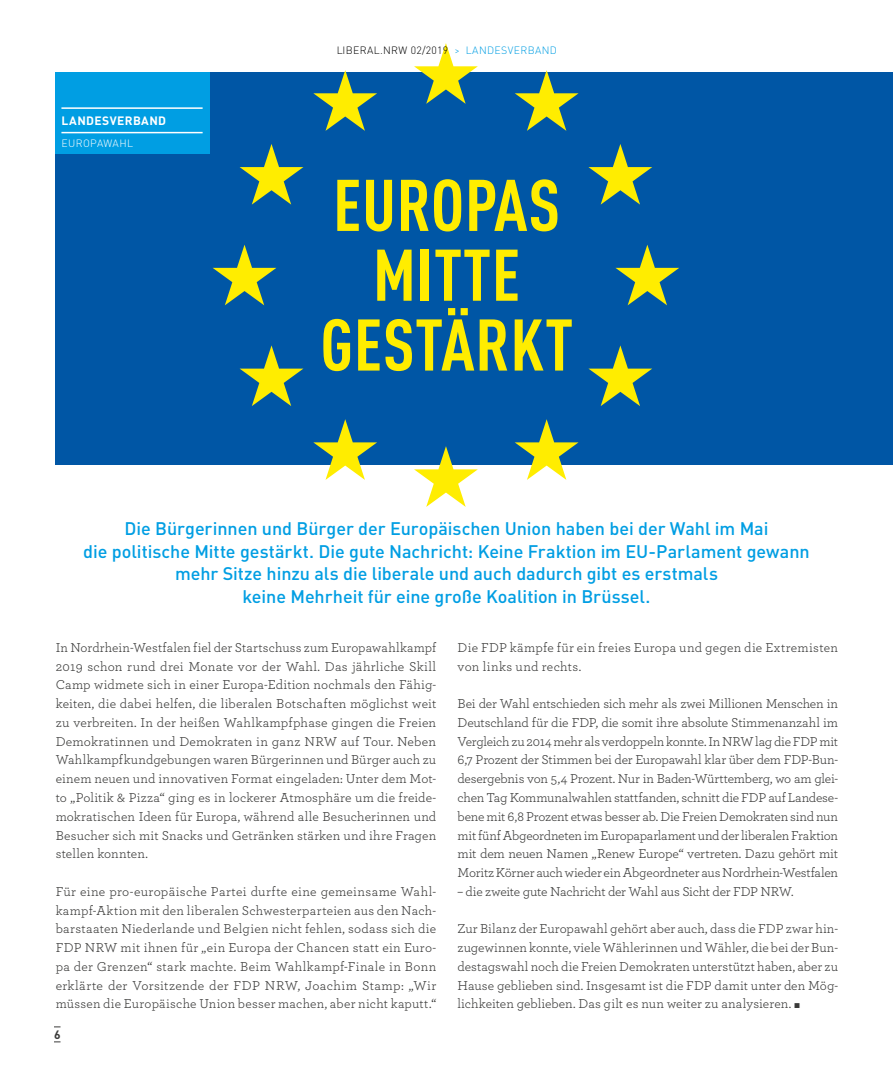
<style>
.page{position:relative;width:893px;height:1085px;background:#fff}
.page>*{position:absolute;margin:0;border:0;box-sizing:border-box;transform-origin:0 0}
.t1{font:700 condensed 71.7px/69.8px "DIN Pro";letter-spacing:.01em;color:#ffed00;text-align:center}
.t2{font:500 18px/22.5px "DIN Pro";letter-spacing:-.005em;color:#009ee3;text-align:center}
.t3{font:13.5px/18.8px "Archer";letter-spacing:.005em;color:#3a3a39;text-align:justify}
.t4{font:13.5px/18.8px "Archer";letter-spacing:.025em;color:#3a3a39}
.t5{font:13.5px "Archer";letter-spacing:-.02em;color:#3a3a39}
.t6{font:700 12px "DIN Pro";letter-spacing:.035em;color:#fff}
.t7{font:700 12px "DIN Pro";color:#3a3a39}
.t8{font:300 10.5px "DIN Pro";letter-spacing:.035em;color:#000}
.t9{font:300 10.5px "DIN Pro";letter-spacing:.03em;color:#fff}
.s1{color:#009ee3}
</style>
<div class="page">
<div style="left:55px;top:72px;width:838px;height:393px;background:#0056a5"></div>
<svg style="left:615px;top:245px;width:64px;height:60px"></svg>
<svg style="left:588px;top:144px;width:64px;height:60px"></svg>
<svg style="left:515px;top:70px;width:64px;height:61px"></svg>
<svg style="left:414px;top:43px;width:64px;height:61px"></svg>
<svg style="left:313px;top:70px;width:64px;height:61px"></svg>
<svg style="left:240px;top:144px;width:63px;height:60px"></svg>
<svg style="left:588px;top:345px;width:64px;height:61px"></svg>
<svg style="left:213px;top:245px;width:63px;height:60px"></svg>
<svg style="left:240px;top:345px;width:63px;height:61px"></svg>
<svg style="left:313px;top:419px;width:64px;height:61px"></svg>
<svg style="left:414px;top:446px;width:64px;height:61px"></svg>
<svg style="left:515px;top:419px;width:63px;height:61px"></svg>
<div style="left:55px;top:72px;width:154px;height:82px;background:#009ee3"></div>
<hr style="left:61px;top:132px;width:142px;height:1px;background:#fff">
<hr style="left:61px;top:107px;width:142px;height:2px;background:#fff">
<p class="t6" style="left:62px;top:112px;width:97px">LANDESVERBAND</p>
<p class="t9" style="left:61px;top:136px;width:73px">EUROPAWAHL</p>
<p class="t8" style="left:336px;top:43px;width:222px">LIBERAL.NRW 02/2019 <span class="s1">&gt; LANDESVERBAND</span></p>
<h1 class="t1" style="left:320px;top:165px;width:254px">EUROPAS<br>MITTE<br>GESTÄRKT</h1>
<p class="t2" style="left:83px;top:516px;width:728px">Die Bürgerinnen und Bürger der Europäischen Union haben bei der Wahl im Mai<br>die politische Mitte gestärkt. Die gute Nachricht: Keine Fraktion im EU-Parlament gewann mehr Sitze hinzu als die liberale und auch dadurch gibt es erstmals<br>keine Mehrheit für eine große Koalition in Brüssel.</p>
<p class="t3" style="left:56px;top:637px;width:382px">In Nordrhein-Westfalen fiel der Startschuss zum Europawahlkampf 2019 schon rund drei Monate vor der Wahl. Das jährliche Skill Camp widmete sich in einer Europa-Edition nochmals den Fähig&shy;keiten, die dabei helfen, die liberalen Botschaften möglichst weit zu verbreiten. In der heißen Wahlkampfphase gingen die Freien Demokratinnen und Demokraten in ganz NRW auf Tour. Neben Wahlkampfkundgebungen waren Bürgerinnen und Bürger auch zu einem neuen und innovativen Format eingeladen: Unter dem Mot&shy;to „Politik &amp; Pizza“ ging es in lockerer Atmosphäre um die freide&shy;mokratischen Ideen für Europa, während alle Besucherinnen und Besucher sich mit Snacks und Getränken stärken und ihre Fragen stellen konnten.</p>
<p class="t3" style="left:56px;top:881px;width:382px">Für eine pro-europäische Partei durfte eine gemeinsame Wahl&shy;kampf-Aktion mit den liberalen Schwesterparteien aus den Nach&shy;barstaaten Niederlande und Belgien nicht fehlen, sodass sich die FDP NRW mit ihnen für „ein Europa der Chancen statt ein Euro&shy;pa der Grenzen“ stark machte. Beim Wahlkampf-Finale in Bonn erklärte der Vorsitzende der FDP NRW, Joachim Stamp: „Wir müssen die Europäische Union besser machen, aber nicht kaputt.“</p>
<p class="t7" style="left:54px;top:1026px;width:8px">6</p>
<p class="t4" style="left:457px;top:637px;width:382px">Die FDP kämpfe für ein freies Europa und gegen die Extremisten von links und rechts.</p>
<p class="t3" style="left:457px;top:693px;width:382px">Bei der Wahl entschieden sich mehr als zwei Millionen Menschen in Deutschland für die FDP, die somit ihre absolute Stimmenanzahl im Vergleich zu 2014 mehr als verdoppeln konnte. In NRW lag die FDP mit 6,7 Prozent der Stimmen bei der Europawahl klar über dem FDP-Bun&shy;desergebnis von 5,4 Prozent. Nur in Baden-Württemberg, wo am glei&shy;chen Tag Kommunalwahlen stattfanden, schnitt die FDP auf Landese&shy;bene mit 6,8 Prozent etwas besser ab. Die Freien Demokraten sind nun mit fünf Abgeordneten im Europaparlament und der liberalen Fraktion mit dem neuen Namen „Renew Europe“ vertreten. Dazu gehört mit Moritz Körner auch wieder ein Abgeordneter aus Nordrhein-Westfalen</p>
<p class="t5" style="left:457px;top:881px;width:338px">– die zweite gute Nachricht der Wahl aus Sicht der FDP NRW.</p>
<p class="t3" style="left:457px;top:918px;width:382px">Zur Bilanz der Europawahl gehört aber auch, dass die FDP zwar hin&shy;zugewinnen konnte, viele Wählerinnen und Wähler, die bei der Bun&shy;destagswahl noch die Freien Demokraten unterstützt haben, aber zu Hause geblieben sind. Insgesamt ist die FDP damit unter den Mög&shy;lichkeiten geblieben. Das gilt es nun weiter zu analysieren.</p>
</div>
